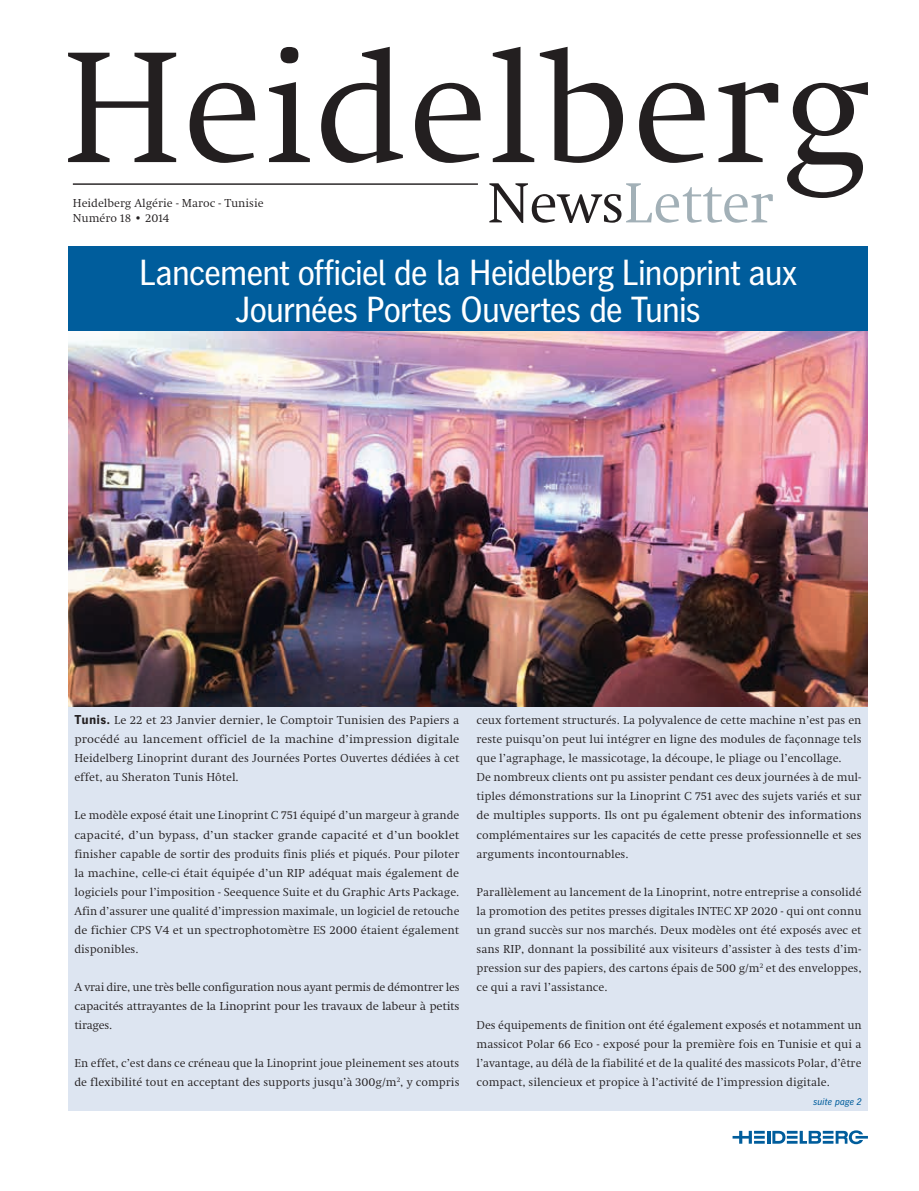
<style>
.page{position:relative;width:919px;height:1191px;background:#fff}
.page>*{position:absolute;margin:0;border:0;box-sizing:border-box;transform-origin:0 0}
.t1{font:58.65px "Heidelberg Antiqua ML";letter-spacing:-.015em;color:#a2b0b7}
.t2{font:36px/37.5px "Heidelberg Gothic Ml";letter-spacing:-.04em;color:#fff;text-align:center}
.t3{font:12px/19px "Heidelberg Antiqua ML";color:#231f20;text-align:justify}
.t4{font:italic 9.75px "Heidelberg Gothic Ml";color:#005d9c}
.s1{color:#231f20}
.s2{font-family:"Heidelberg Gothic Ml";font-weight:700;font-size:12.75px}
</style>
<div class="page">
<svg style="left:68px;top:47px;width:799px;height:151px"></svg>
<hr style="left:73px;top:183px;width:405px;height:2px;background:#231f20">
<svg style="left:732px;top:1130px;width:32px;height:13px"></svg>
<svg style="left:767px;top:1131px;width:3px;height:12px"></svg>
<svg style="left:772px;top:1130px;width:95px;height:14px"></svg>
<div style="left:68px;top:706px;width:799px;height:404px;background:#dde5f1"></div>
<div style="left:68px;top:247px;width:799px;height:85px;background:#005d9c"></div>
<img style="left:68px;top:332px;width:799px;height:374px">
<p class="t3" style="left:73px;top:196px;width:192px;line-height:15px">Heidelberg Algérie - Maroc - Tunisie<br>Numéro 18 • 2014</p>
<h1 class="t1" style="left:487px;top:170px;width:289px"><span class="s1">News</span>Letter</h1>
<h2 class="t2" style="left:139px;top:254px;width:659px">Lancement officiel de la Heidelberg Linoprint aux<br>Journées Portes Ouvertes de Tunis</h2>
<p class="t3" style="left:74px;top:711px;width:386px"><span class="s2">Tunis.</span> Le 22 et 23 Janvier dernier, le Comptoir Tunisien des Papiers a procédé au lancement officiel de la machine d’impression digitale Heidelberg Linoprint durant des Journées Portes Ouvertes dédiées à cet effet, au Sheraton Tunis Hôtel.</p>
<p class="t3" style="left:74px;top:806px;width:386px">Le modèle exposé était une Linoprint C 751 équipé d’un margeur à grande capacité, d’un bypass, d’un stacker grande capacité et d’un booklet finisher capable de sortir des produits finis pliés et piqués. Pour piloter la machine, celle-ci était équipée d’un RIP adéquat mais également de logiciels pour l’imposition - Seequence Suite et du Graphic Arts Package.<br>Afin d’assurer une qualité d’impression maximale, un logiciel de retouche de fichier CPS V4 et un spectrophotomètre ES 2000 étaient également disponibles.</p>
<p class="t3" style="left:74px;top:977px;width:386px">A vrai dire, une très belle configuration nous ayant permis de démontrer les capacités attrayantes de la Linoprint pour les travaux de labeur à petits tirages.</p>
<p class="t3" style="left:74px;top:1053px;width:386px">En effet, c’est dans ce créneau que la Linoprint joue pleinement ses atouts de flexibilité tout en acceptant des supports jusqu’à 300g/m<sup>2</sup>, y compris</p>
<p class="t3" style="left:476px;top:711px;width:386px;text-align:left">ceux fortement structurés. La polyvalence de cette machine n’est pas en reste puisqu’on peut lui intégrer en ligne des modules de façonnage tels que l’agraphage, le massicotage, la découpe, le pliage ou l’encollage.<br>De nombreux clients ont pu assister pendant ces deux journées à de mul&shy;tiples démonstrations sur la Linoprint C 751 avec des sujets variés et sur de multiples supports. Ils ont pu également obtenir des informations complémentaires sur les capacités de cette presse professionnelle et ses arguments incontournables.</p>
<p class="t3" style="left:476px;top:882px;width:386px">Parallèlement au lancement de la Linoprint, notre entreprise a consolidé la promotion des petites presses digitales INTEC XP 2020 - qui ont connu un grand succès sur nos marchés. Deux modèles ont été exposés avec et sans RIP, donnant la possibilité aux visiteurs d’assister à des tests d’im&shy;pression sur des papiers, des cartons épais de 500 g/m<sup>2</sup> et des enveloppes, ce qui a ravi l’assistance.</p>
<p class="t3" style="left:476px;top:1015px;width:387px">Des équipements de finition ont été également exposés et notamment un massicot Polar 66 Eco - exposé pour la première fois en Tunisie et qui a l’avantage, au délà de la fiabilité et de la qualité des massicots Polar, d’être compact, silencieux et propice à l’activité de l’impression digitale.</p>
<p class="t4" style="left:813px;top:1096px;width:50px">suite page 2</p>
</div>
